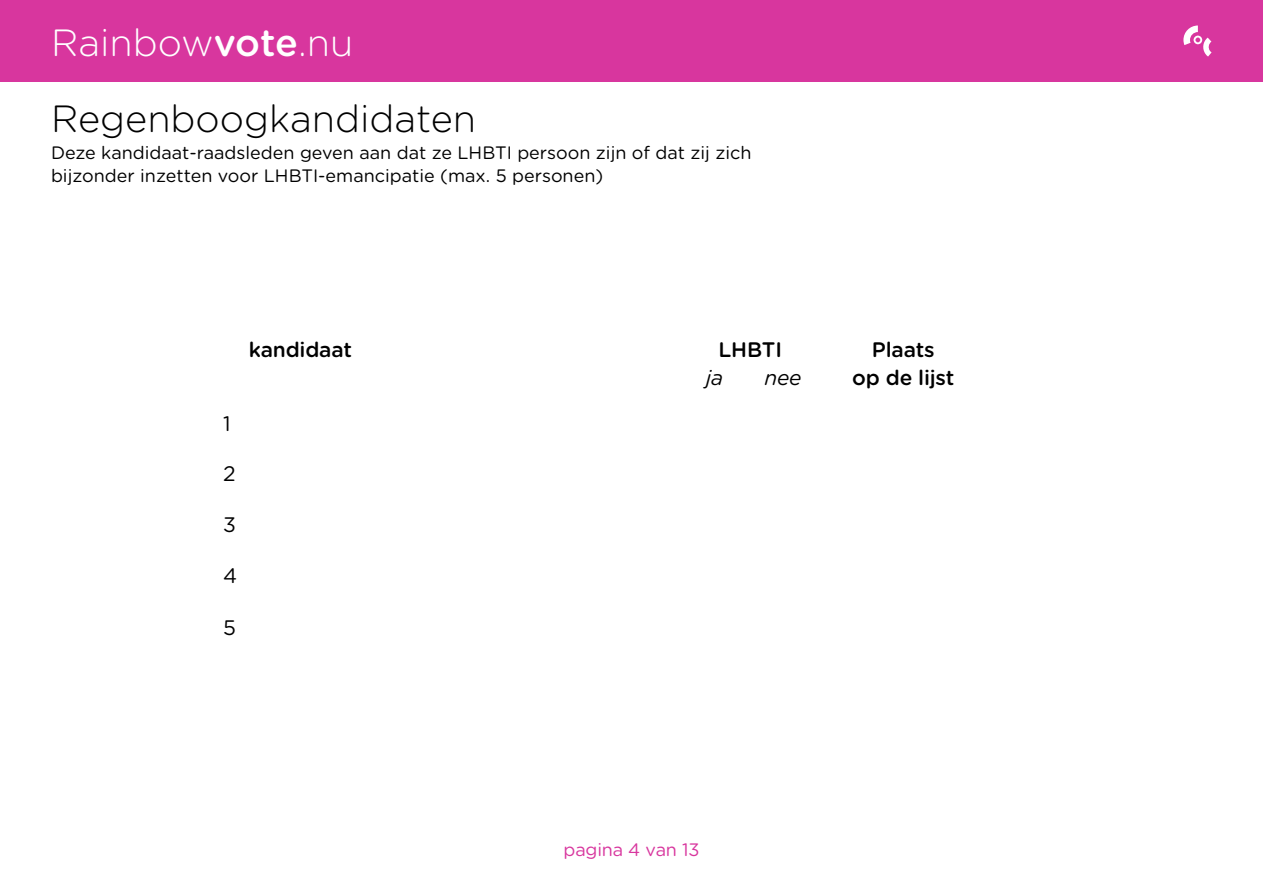
<style>
.page{position:relative;width:1263px;height:893px;background:#fff}
.page>*{position:absolute;margin:0;border:0;box-sizing:border-box;transform-origin:0 0}
.t1{font:300 37.95px "Gotham Rounded";color:#000}
.t2{font:300 37.95px "Gotham Rounded";color:#fff}
.t3{font:500 21px/28.5px "Gotham Rounded";letter-spacing:-.01em;color:#000;text-align:center}
.t4{font:italic 21px "Gotham Rounded";color:#000}
.t5{font:21px "Gotham Rounded";color:#000}
.t6{font:18px/22.5px "Gotham Rounded";color:#000}
.t7{font:18px "Gotham Rounded";letter-spacing:-.01em;color:#d8369e}
.s1{font-weight:500}
</style>
<div class="page">
<div style="left:0;top:0;width:1263px;height:82px;background:#d8369e"></div>
<svg style="left:1183px;top:26px;width:28px;height:31px"></svg>
<h1 class="t2" style="left:51px;top:17px;width:304px">Rainbow<span class="s1">vote</span>.nu</h1>
<h1 class="t1" style="left:51px;top:94px;width:426px">Regenboogkandidaten</h1>
<p class="t6" style="left:51px;top:141px;width:702px">Deze kandidaat-raadsleden geven aan dat ze LHBTI persoon zijn of dat zij zich bijzonder inzetten voor LHBTI-emancipatie (max. 5 personen)</p>
<p class="t5" style="left:223px;top:409px;width:9px">1</p>
<p class="t5" style="left:223px;top:459px;width:14px">2</p>
<p class="t5" style="left:223px;top:510px;width:14px">3</p>
<p class="t5" style="left:223px;top:561px;width:16px">4</p>
<p class="t5" style="left:223px;top:613px;width:14px">5</p>
<p class="t3" style="left:249px;top:335px;width:105px">kandidaat</p>
<p class="t3" style="left:718px;top:335px;width:65px">LHBTI</p>
<p class="t4" style="left:706px;top:364px;width:19px">ja</p>
<p class="t4" style="left:764px;top:364px;width:39px">nee</p>
<p class="t3" style="left:852px;top:334px;width:104px">Plaats<br>op de lijst</p>
<p class="t7" style="left:564px;top:837px;width:137px">pagina 4 van 13</p>
</div>
